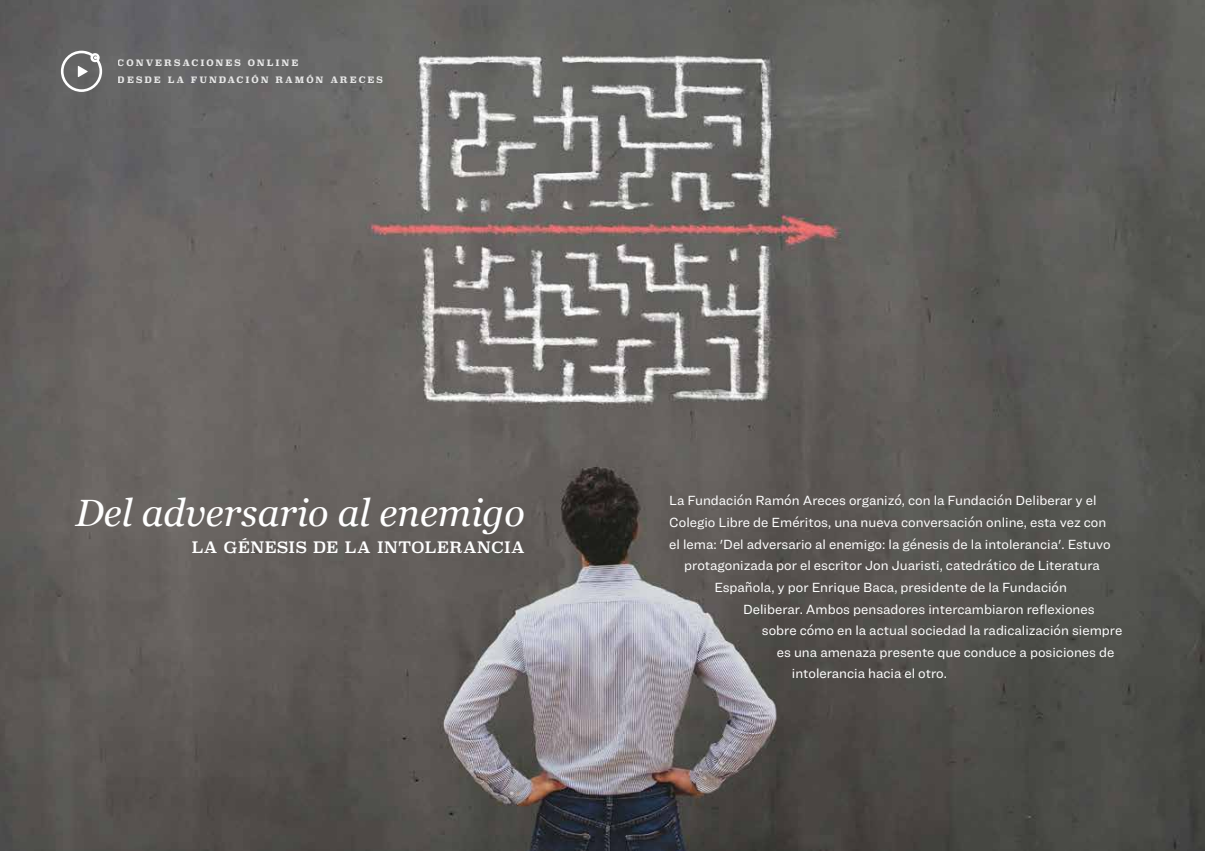
<style>
.page{position:relative;width:1205px;height:851px;background:#fff}
.page>*{position:absolute;margin:0;border:0;box-sizing:border-box;transform-origin:0 0}
.t1{font:italic 38px "Georgia";color:#fff}
.t2{font:15.5px "Superclarendon";letter-spacing:.035em;color:#fff}
.t3{font:13.75px "Ringside";color:#fff}
.t4{font:700 8.75px/17px "Superclarendon";letter-spacing:.22em;color:#fff}
</style>
<div class="page">
<img style="left:0;top:0;width:1205px;height:850px">
<svg style="left:61px;top:51px;width:41px;height:41px"></svg>
<p class="t4" style="left:118px;top:55px;width:266px">CONVERSACIONES ONLINE<br>DESDE LA FUNDACIÓN RAMÓN ARECES</p>
<h1 class="t1" style="left:75px;top:484px;width:451px">Del adversario al enemigo</h1>
<p class="t2" style="left:192px;top:537px;width:335px">LA GÉNESIS DE LA INTOLERANCIA</p>
<p class="t3" style="left:669px;top:490px;width:429px">La Fundación Ramón Areces organizó, con la Fundación Deliberar y el</p>
<p class="t3" style="left:669px;top:512px;width:438px">Colegio Libre de Eméritos, una nueva conversación online, esta vez con</p>
<p class="t3" style="left:669px;top:534px;width:443px">el lema: 'Del adversario al enemigo: la génesis de la intolerancia'. Estuvo</p>
<p class="t3" style="left:684px;top:555px;width:417px">protagonizada por el escritor Jon Juaristi, catedrático de Literatura</p>
<p class="t3" style="left:714px;top:577px;width:354px">Española, y por Enrique Baca, presidente de la Fundación</p>
<p class="t3" style="left:743px;top:599px;width:353px">Deliberar. Ambos pensadores intercambiaron reflexiones</p>
<p class="t3" style="left:762px;top:620px;width:362px">sobre cómo en la actual sociedad la radicalización siempre</p>
<p class="t3" style="left:777px;top:642px;width:339px">es una amenaza presente que conduce a posiciones de</p>
<p class="t3" style="left:792px;top:664px;width:156px">intolerancia hacia el otro.</p>
</div>
